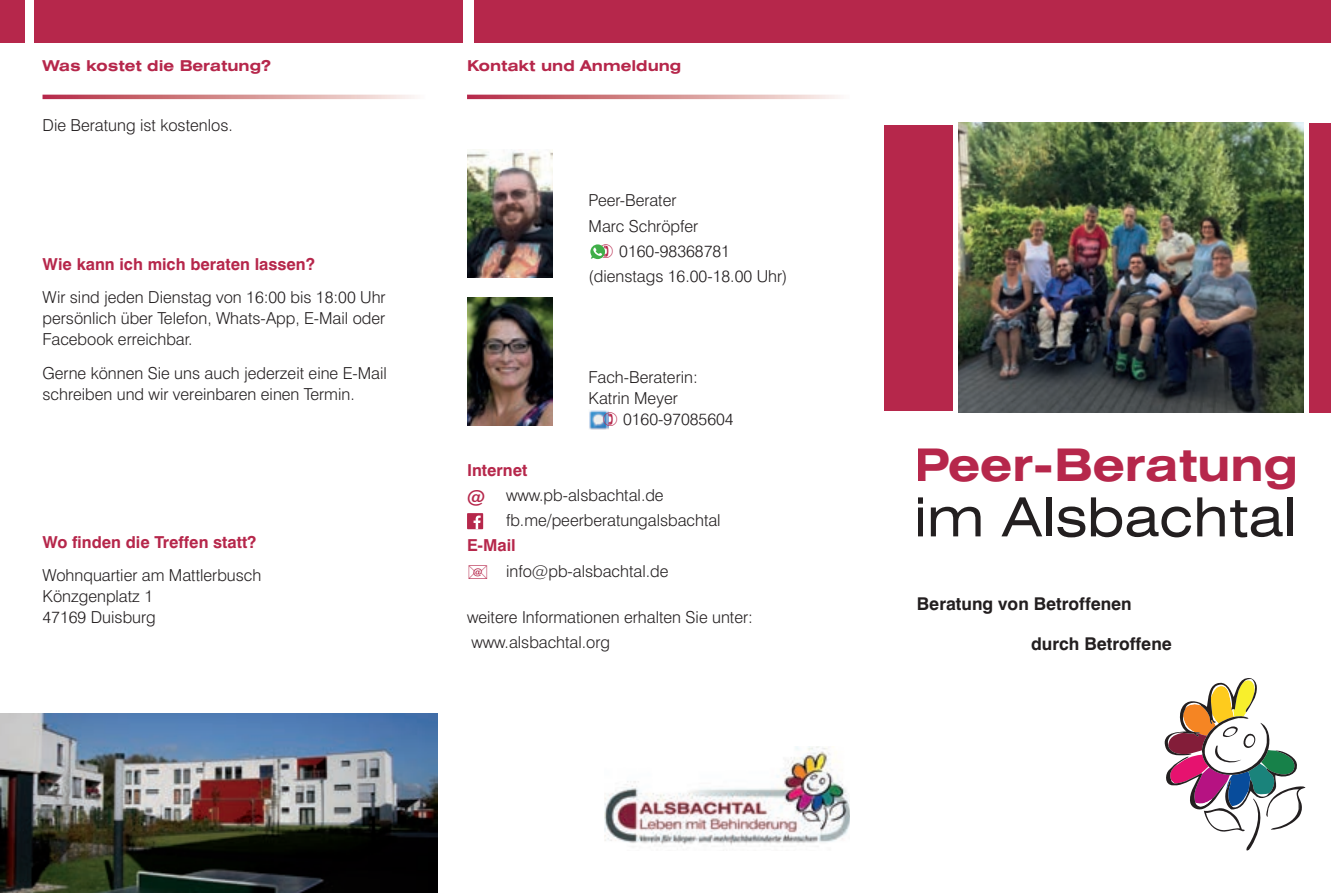
<style>
.page{position:relative;width:1331px;height:893px;background:#fff}
.page>*{position:absolute;margin:0;border:0;box-sizing:border-box;transform-origin:0 0}
.t1{font:expanded 54px "Swiss 721 BT";color:#231f20}
.t2{font:700 expanded 45px "Swiss 721 BT";color:#b6274b}
.t3{font:700 18px "Swiss 721 BT";color:#b6274b}
.t4{font:700 17.55px "Swiss 721 BT";color:#231f20}
.t5{font:300 16.5px/21px "Swiss 721 BT";color:#231f20}
.t6{font:700 16.5px "Swiss 721 BT";color:#b6274b}
.t7{font:700 expanded 15px "Swiss 721 BT";color:#b6274b}
.t8{font:700 9.15px "Swiss 721 BT";color:#b6274b}
</style>
<div class="page">
<img style="left:959px;top:123px;width:344px;height:289px">
<img style="left:605px;top:747px;width:245px;height:100px">
<div style="left:0;top:0;width:1331px;height:43px;background:#b6274b"></div>
<svg style="left:43px;top:95px;width:371px;height:4px"></svg>
<img style="left:0;top:713px;width:438px;height:180px">
<svg style="left:467px;top:95px;width:371px;height:4px"></svg>
<img style="left:589px;top:410px;width:20px;height:19px">
<div style="left:467px;top:513px;width:16px;height:16px;background:#b6274b"></div>
<svg style="left:474px;top:516px;width:7px;height:13px"></svg>
<img style="left:467px;top:298px;width:85px;height:127px">
<img style="left:467px;top:150px;width:85px;height:127px">
<svg style="left:1164px;top:678px;width:141px;height:172px"></svg>
<div style="left:884px;top:125px;width:68px;height:285px;background:#b6274b"></div>
<div style="left:1310px;top:123px;width:21px;height:289px;background:#b6274b"></div>
<div style="left:26px;top:0;width:8px;height:51px;background:#fff"></div>
<div style="left:463px;top:0;width:11px;height:51px;background:#fff"></div>
<svg style="left:603px;top:412px;width:6px;height:14px"></svg>
<svg style="left:590px;top:244px;width:15px;height:15px"></svg>
<p class="t7" style="left:43px;top:57px;width:230px">Was kostet die Beratung?</p>
<p class="t5" style="left:43px;top:114px;width:192px">Die Beratung ist kostenlos.</p>
<p class="t6" style="left:43px;top:254px;width:274px">Wie kann ich mich beraten lassen?</p>
<p class="t5" style="left:43px;top:287px;width:345px;text-align:justify">Wir sind jeden Dienstag von 16:00 bis 18:00 Uhr persönlich über Telefon, Whats-App, E-Mail oder Facebook erreichbar.</p>
<p class="t5" style="left:43px;top:363px;width:346px">Gerne können Sie uns auch jederzeit eine E-Mail schreiben und wir vereinbaren einen Termin.</p>
<p class="t6" style="left:43px;top:532px;width:215px">Wo finden die Treffen statt?</p>
<p class="t5" style="left:43px;top:565px;width:220px">Wohnquartier am Mattlerbusch<br>Könzgenplatz 1<br>47169 Duisburg</p>
<p class="t7" style="left:467px;top:57px;width:216px">Kontakt und Anmeldung</p>
<p class="t5" style="left:589px;top:190px;width:90px">Peer-Berater</p>
<p class="t5" style="left:589px;top:215px;width:111px">Marc Schröpfer</p>
<p class="t5" style="left:619px;top:240px;width:112px">0160-98368781</p>
<p class="t5" style="left:589px;top:265px;width:200px">(dienstags 16.00-18.00 Uhr)</p>
<p class="t5" style="left:589px;top:366px;width:111px">Fach-Beraterin:<br>Katrin Meyer</p>
<p class="t5" style="left:623px;top:409px;width:112px">0160-97085604</p>
<p class="t6" style="left:467px;top:460px;width:62px">Internet</p>
<p class="t5" style="left:506px;top:482px;width:216px;line-height:25.2px">www.pb-alsbachtal.de fb.me/peerberatungalsbachtal</p>
<p class="t6" style="left:467px;top:535px;width:50px">E-Mail</p>
<p class="t8" style="left:473px;top:566px;width:11px">@</p>
<p class="t5" style="left:506px;top:560px;width:164px">info@pb-alsbachtal.de</p>
<p class="t3" style="left:467px;top:486px;width:19px">@</p>
<p class="t5" style="left:467px;top:604px;width:287px;line-height:25.2px">weitere Informationen erhalten Sie unter: www.alsbachtal.org</p>
<h2 class="t2" style="left:914px;top:438px;width:386px">Peer-Beratung</h2>
<h1 class="t1" style="left:914px;top:485px;width:385px">im Alsbachtal</h1>
<p class="t4" style="left:917px;top:593px;width:216px">Beratung von Betroffenen</p>
<p class="t4" style="left:1031px;top:633px;width:142px">durch Betroffene</p>
</div>
